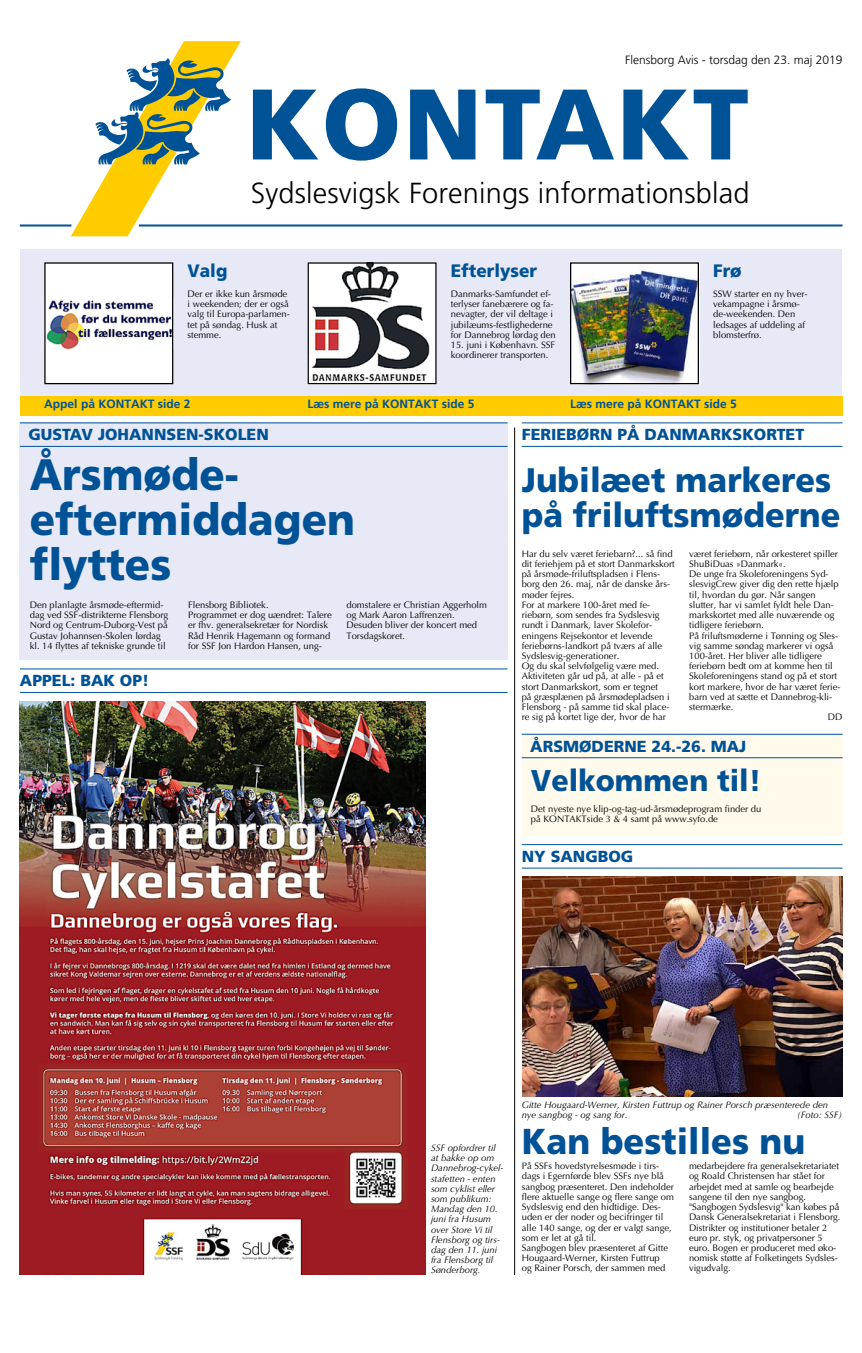
<style>
.page{position:relative;width:862px;height:1353px;background:#fff}
.page>*{position:absolute;margin:0;border:0;box-sizing:border-box;transform-origin:0 0}
.t1{font:900 100px "Frutiger";letter-spacing:.02em;color:#005297}
.t2{font:900 44px/44.9px "Frutiger";color:#005297;scale:.95 1}
.t3{font:900 36px "Frutiger";color:#005297;scale:.95 1}
.t4{font:900 34px/34.7px "Frutiger";color:#005297;scale:.95 1}
.t5{font:900 30px "Frutiger";color:#005297;scale:.95 1}
.t6{font:300 29px "Frutiger";letter-spacing:.005em;color:#000}
.t7{font:900 18px "Frutiger";color:#005297;scale:.95 1}
.t8{font:900 16px "Frutiger";color:#005297}
.t9{font:700 12px "Frutiger";color:#005297}
.t10{font:300 12px "Frutiger";color:#000}
.t11{font:9.4px/10.2px "Optima";color:#000}
.t12{font:italic 9.4px/10.2px "Optima";color:#000}
</style>
<div class="page">
<div style="left:20px;top:249px;width:822px;height:146px;background:#e7eaf6"></div>
<div style="left:20px;top:395px;width:822px;height:20px;background:#fc0"></div>
<div style="left:45px;top:263px;width:128px;height:120px;background:#fff"></div>
<img style="left:46px;top:300px;width:125px;height:49px">
<div style="left:44px;top:262px;width:129px;height:122px;border:1px solid #000"></div>
<img style="left:310px;top:264px;width:124px;height:118px">
<div style="left:308px;top:262px;width:128px;height:122px;border:1px solid #000"></div>
<img style="left:572px;top:264px;width:125px;height:118px">
<div style="left:570px;top:262px;width:129px;height:122px;border:1px solid #000"></div>
<div style="left:19px;top:422px;width:488px;height:237px;background:#e7eaf6"></div>
<hr style="left:20px;top:422px;width:487px;height:1px;background:#005297">
<hr style="left:20px;top:446px;width:487px;height:1px;background:#005297">
<hr style="left:20px;top:668px;width:487px;height:1px;background:#005297">
<hr style="left:20px;top:692px;width:487px;height:1px;background:#005297">
<hr style="left:522px;top:422px;width:320px;height:1px;background:#005297">
<hr style="left:522px;top:446px;width:320px;height:1px;background:#005297">
<hr style="left:522px;top:844px;width:320px;height:1px;background:#005297">
<hr style="left:522px;top:867px;width:320px;height:1px;background:#005297">
<svg style="left:71px;top:41px;width:170px;height:195px"></svg>
<hr style="left:20px;top:224px;width:51px;height:2px;background:#005297">
<hr style="left:139px;top:224px;width:703px;height:2px;background:#005297">
<img style="left:20px;top:701px;width:405px;height:573px">
<div style="left:522px;top:734px;width:320px;height:101px;background:#fffaec"></div>
<hr style="left:522px;top:733px;width:320px;height:1px;background:#005297">
<hr style="left:522px;top:757px;width:320px;height:1px;background:#005297">
<hr style="left:514px;top:427px;width:1px;height:847px;background:#000">
<img style="left:522px;top:876px;width:320px;height:220px">
<p class="t10" style="left:625px;top:53px;width:219px">Flensborg Avis - torsdag den 23. maj 2019</p>
<h1 class="t1" style="left:246px;top:64px;width:504px">KONTAKT</h1>
<h3 class="t6" style="left:251px;top:176px;width:500px">Sydslesvigsk Forenings informationsblad</h3>
<h3 class="t7" style="left:187px;top:259px;width:44px">Valg</h3>
<p class="t11" style="left:187px;top:289px;width:104px">Der er ikke kun årsmøde i weekenden; der er også valg til Europa-parlamen&shy;tet på søndag. Husk at stemme.</p>
<h3 class="t7" style="left:451px;top:259px;width:92px">Efterlyser</h3>
<p class="t11" style="left:451px;top:289px;width:107px">Danmarks-Samfundet ef&shy;terlyser fanebærere og fa&shy;nevagter, der vil deltage i jubilæums-festlighederne for Dannebrog lørdag den</p>
<p class="t11" style="left:451px;top:340px;width:106px">15. juni i København. SSF koordinerer transporten.</p>
<h3 class="t7" style="left:713px;top:259px;width:32px">Frø</h3>
<p class="t11" style="left:713px;top:289px;width:96px">SSW starter en ny hver&shy;vekampagne i årsmø&shy;de-weekenden. Den ledsages af uddeling af blomsterfrø.</p>
<p class="t9" style="left:44px;top:397px;width:148px">Appel på KONTAKT side 2</p>
<p class="t9" style="left:308px;top:397px;width:168px">Læs mere på KONTAKT side 5</p>
<p class="t9" style="left:570px;top:397px;width:168px">Læs mere på KONTAKT side 5</p>
<h3 class="t8" style="left:28px;top:425px;width:242px">GUSTAV JOHANNSEN-SKOLEN</h3>
<h2 class="t2" style="left:30px;top:452px;width:344px">Årsmøde&shy;eftermiddagen flyttes</h2>
<p class="t11" style="left:30px;top:599px;width:140px">Den planlagte årsmøde-eftermid&shy;dag ved SSF-distrikterne Flensborg Nord og Centrum-Duborg-Vest på Gustav Johannsen-Skolen lørdag kl. 14 flyttes af tekniske grunde til</p>
<p class="t11" style="left:188px;top:599px;width:145px">Flensborg Bibliotek.<br>Programmet er dog uændret: Talere er fhv. generalsekretær for Nordisk<br>Råd Henrik Hagemann og formand for SSF Jon Hardon Hansen, ung-</p>
<p class="t11" style="left:346px;top:599px;width:142px">domstalere er Christian Aggerholm og Mark Aaron Laffrenzen.<br>Desuden bliver der koncert med<br>Torsdagskoret.</p>
<h3 class="t8" style="left:20px;top:671px;width:131px">APPEL: BAK OP!</h3>
<h3 class="t8" style="left:522px;top:425px;width:284px">FERIEBØRN PÅ DANMARKSKORTET</h3>
<h3 class="t4" style="left:522px;top:463px;width:337px">Jubilæet markeres på friluftsmøderne</h3>
<p class="t11" style="left:522px;top:548px;width:155px">Har du selv været feriebarn?... så find dit feriehjem på et stort Danmarkskort på årsmøde-friluftspladsen i Flens&shy;borg den 26. maj, når de danske års&shy;møder fejres.<br>For at markere 100-året med fe&shy;riebørn, som sendes fra Sydslesvig rundt i Danmark, laver Skolefor&shy;eningens Rejsekontor et levende feriebørns-landkort på tværs af alle Sydslesvig-generationer.<br>Og du skal selvfølgelig være med.<br>Aktiviteten går ud på, at alle - på et stort Danmarkskort, som er tegnet<br>på græsplænen på årsmødepladsen i Flensborg - på samme tid skal place&shy;re sig på kortet lige der, hvor de har</p>
<p class="t11" style="left:689px;top:548px;width:150px">været feriebørn, når orkesteret spiller</p>
<p class="t11" style="left:689px;top:559px;width:98px">ShuBiDuas »Danmark«.</p>
<p class="t11" style="left:689px;top:569px;width:141px">De unge fra Skoleforeningens Syd-</p>
<p class="t11" style="left:689px;top:579px;width:151px">slesvigCrew giver dig den rette hjælp</p>
<p class="t11" style="left:689px;top:589px;width:128px">til, hvordan du gør. Når sangen</p>
<p class="t11" style="left:689px;top:599px;width:146px">slutter, har vi samlet fyldt hele Dan-</p>
<p class="t11" style="left:689px;top:610px;width:147px">markskortet med alle nuværende og</p>
<p class="t11" style="left:689px;top:620px;width:76px">tidligere feriebørn.</p>
<p class="t11" style="left:689px;top:630px;width:150px">På friluftsmøderne i Tønning og Sles-</p>
<p class="t11" style="left:689px;top:640px;width:146px">vig samme søndag markerer vi også</p>
<p class="t11" style="left:689px;top:650px;width:134px">100-året. Her bliver alle tidligere</p>
<p class="t11" style="left:689px;top:661px;width:145px">feriebørn bedt om at komme hen til</p>
<p class="t11" style="left:689px;top:671px;width:149px">Skoleforeningens stand og på et stort</p>
<p class="t11" style="left:689px;top:681px;width:153px">kort markere, hvor de har været ferie-</p>
<p class="t11" style="left:689px;top:691px;width:145px">barn ved at sætte et Dannebrog-kli-</p>
<p class="t11" style="left:689px;top:701px;width:46px">stermærke.</p>
<p class="t11" style="left:828px;top:712px;width:16px">DD</p>
<h3 class="t8" style="left:530px;top:736px;width:218px">ÅRSMØDERNE 24.-26. MAJ</h3>
<h3 class="t5" style="left:531px;top:762px;width:244px">Velkommen til!</h3>
<p class="t11" style="left:531px;top:803px;width:232px">Det nyeste nye klip-og-tag-ud-årsmødeprogram finder du på KONTAKTside 3 &amp; 4 samt på www.syfo.de</p>
<h3 class="t8" style="left:522px;top:846px;width:113px">NY SANGBOG</h3>
<p class="t12" style="left:431px;top:1142px;width:74px">SSF opfordrer til at bakke op om<br>Dannebrog-cykel&shy;stafetten - enten som cyklist eller som publikum:<br>Mandag den 10. juni fra Husum over Store Vi til<br>Flensborg og tirs&shy;dag den 11. juni fra Flensborg til<br>Sønderborg.</p>
<p class="t12" style="left:522px;top:1099px;width:308px">Gitte Hougaard-Werner, Kirsten Futtrup og Rainer Porsch præsenterede den nye sangbog - og sang for.</p>
<p class="t12" style="left:797px;top:1109px;width:47px">(Foto: SSF)</p>
<h3 class="t3" style="left:522px;top:1119px;width:300px">Kan bestilles nu</h3>
<p class="t11" style="left:522px;top:1160px;width:154px">På SSFs hovedstyrelsesmøde i tirs&shy;dags i Egernførde blev SSFs nye blå sangbog præsenteret. Den indeholder flere aktuelle sange og flere sange om Sydslesvig end den hidtidige. Des&shy;uden er der noder og becifringer til alle 140 sange, og der er valgt sange, som er let at gå til.<br>Sangbogen blev præsenteret af Gitte Hougaard-Werner, Kirsten Futtrup<br>og Rainer Porsch, der sammen med</p>
<p class="t11" style="left:689px;top:1160px;width:153px">medarbejdere fra generalsekretariatet og Roald Christensen har stået for arbejdet med at samle og bearbejde sangene til den nye sangbog. "Sangbogen Sydslesvig" kan købes på Dansk Generalsekretariat i Flensborg.<br>Distrikter og institutioner betaler 2 euro pr. styk, og privatpersoner 5 euro. Bogen er produceret med øko&shy;nomisk støtte af Folketingets Sydsles&shy;vigudvalg.</p>
</div>
